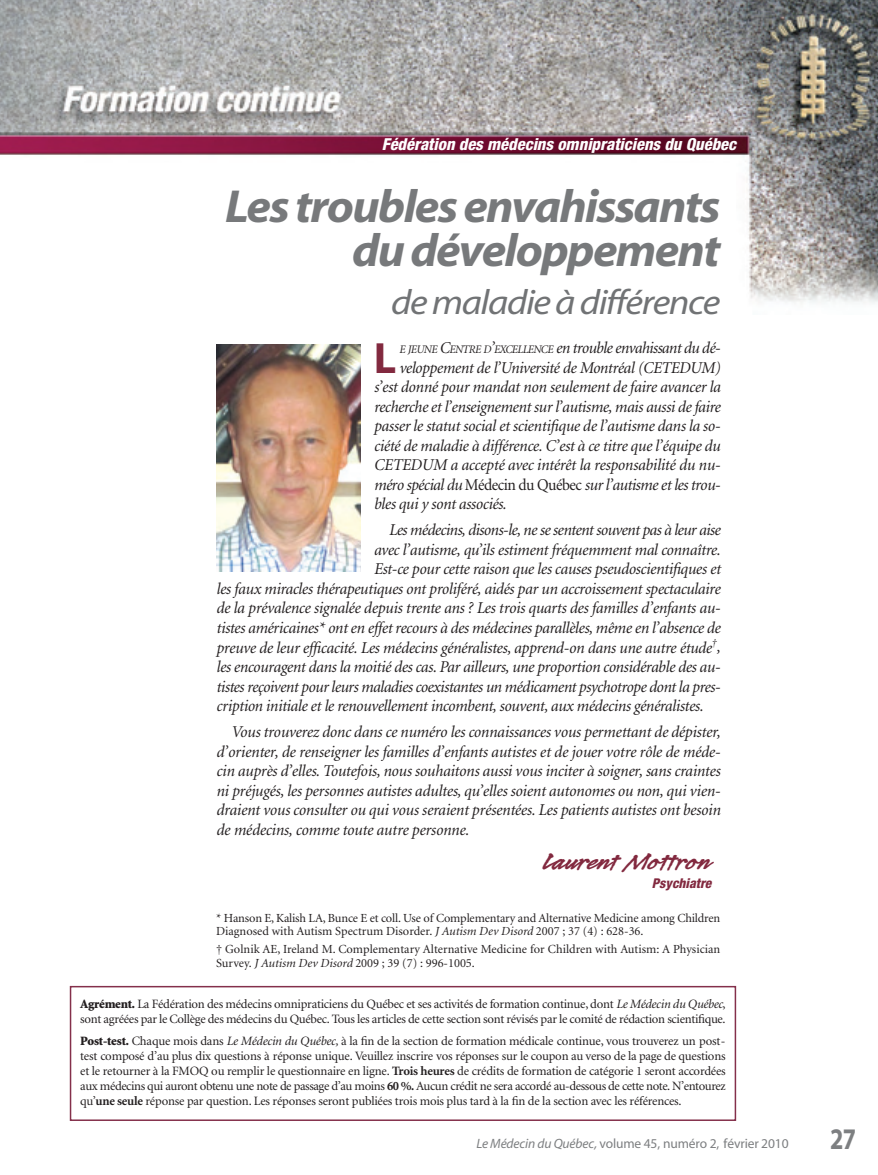
<style>
.page{position:relative;width:878px;height:1175px;background:#fff}
.page>*{position:absolute;margin:0;border:0;box-sizing:border-box;transform-origin:0 0}
.t1{font:italic 700 46.5px/43.5px "Myriad";letter-spacing:-.035em;color:#77797b;text-align:right;scale:1.05 1}
.t2{font:700 43.95px "Myriad";color:#82293f}
.t3{font:italic 35.25px "Myriad";letter-spacing:-.035em;color:#717375;scale:1.1 1}
.t4{font:700 30px "Myriad";color:#7d7f81;scale:.8 1}
.t5{font:700 27px "Legault Std";color:#82293f;scale:1.2 1}
.t6{font:italic 16.5px/19.5px "Minion";letter-spacing:-.02em;color:#231f20;text-align:justify}
.t7{font:italic 16.5px "Minion";letter-spacing:-.04em;color:#231f20}
.t8{font:italic 800 condensed 16.5px "Helvetica Neue";color:#fff}
.t9{font:13.5px "Myriad";letter-spacing:-.01em;color:#7d7f81}
.t10{font:italic 800 condensed 13.5px "Helvetica Neue";color:#82293f}
.t11{font:12.75px/15px "Minion";letter-spacing:-.02em;color:#231f20}
.t12{font:12.3px/13.5px "Minion";color:#231f20}
.s1{font-size:11.55px}
.s2{font-style:normal}
.s3{font-style:italic}
.s4{font-weight:900}
.s5{font-weight:700}
</style>
<div class="page">
<img style="left:0;top:0;width:878px;height:304px">
<img style="left:216px;top:344px;width:144px;height:228px">
<div style="left:70px;top:986px;width:666px;height:134px;border:2px solid #84304b"></div>
<p class="t8" style="left:382px;top:138px;width:359px">Fédération des médecins omnipraticiens du Québec</p>
<h1 class="t1" style="left:225px;top:188px;width:473px">Les troubles envahissants du développement</h1>
<h3 class="t3" style="left:391px;top:288px;width:301px">de maladie à différence</h3>
<h2 class="t2" style="left:374px;top:341px;width:24px">L</h2>
<p class="t7" style="left:399px;top:341px;width:323px"><span class="s1">E JEUNE</span> C<span class="s1">ENTRE D</span>’<span class="s1">EXCELLENCE</span> en trouble envahissant du dé-</p>
<p class="t6" style="left:399px;top:359px;width:323px">veloppement de l’Université de Montréal (CETEDUM)</p>
<p class="t6" style="left:374px;top:378px;width:348px">s’est donné pour mandat non seulement de faire avancer la</p>
<p class="t6" style="left:374px;top:398px;width:348px">recherche et l’enseignement sur l’autisme, mais aussi de faire</p>
<p class="t6" style="left:374px;top:417px;width:348px">passer le statut social et scientifique de l’autisme dans la so-</p>
<p class="t6" style="left:374px;top:437px;width:348px">ciété de maladie à différence. C’est à ce titre que l’équipe du</p>
<p class="t6" style="left:374px;top:456px;width:348px">CETEDUM a accepté avec intérêt la responsabilité du nu-</p>
<p class="t6" style="left:374px;top:476px;width:348px">méro spécial du <span class="s2">Médecin du Québec</span> sur l’autisme et les trou-</p>
<p class="t6" style="left:373px;top:495px;width:134px">bles qui y sont associés.</p>
<p class="t6" style="left:388px;top:522px;width:333px">Les médecins, disons-le, ne se sentent souvent pas à leur aise</p>
<p class="t6" style="left:373px;top:541px;width:348px">avec l’autisme, qu’ils estiment fréquemment mal connaître.</p>
<p class="t6" style="left:373px;top:561px;width:348px">Est-ce pour cette raison que les causes pseudoscientifiques et</p>
<p class="t6" style="left:216px;top:580px;width:505px">les faux miracles thérapeutiques ont proliféré, aidés par un accroissement spectaculaire</p>
<p class="t6" style="left:216px;top:600px;width:505px">de la prévalence signalée depuis trente ans ? Les trois quarts des familles d’enfants au-</p>
<p class="t6" style="left:216px;top:619px;width:506px">tistes américaines* ont en effet recours à des médecines parallèles, même en l’absence de</p>
<p class="t6" style="left:216px;top:639px;width:505px">preuve de leur efficacité. Les médecins généralistes, apprend-on dans une autre étude<sup>†</sup>,</p>
<p class="t6" style="left:216px;top:658px;width:505px">les encouragent dans la moitié des cas. Par ailleurs, une proportion considérable des au-</p>
<p class="t6" style="left:216px;top:678px;width:505px">tistes reçoivent pour leurs maladies coexistantes un médicament psychotrope dont la pres-</p>
<p class="t6" style="left:216px;top:697px;width:488px">cription initiale et le renouvellement incombent, souvent, aux médecins généralistes.</p>
<p class="t6" style="left:216px;top:723px;width:506px;text-indent:15px">Vous trouverez donc dans ce numéro les connaissances vous permettant de dépister, d’orienter, de renseigner les familles d’enfants autistes et de jouer votre rôle de méde&shy;cin auprès d’elles. Toutefois, nous souhaitons aussi vous inciter à soigner, sans craintes ni préjugés, les personnes autistes adultes, qu’elles soient autonomes ou non, qui vien&shy;draient vous consulter ou qui vous seraient présentées. Les patients autistes ont besoin de médecins, comme toute autre personne.</p>
<h3 class="t5" style="left:544px;top:844px;width:141px">Laurent Mottron</h3>
<p class="t10" style="left:651px;top:878px;width:64px">Psychiatre</p>
<p class="t12" style="left:216px;top:912px;width:505px">* Hanson E, Kalish LA, Bunce E et coll. Use of Complementary and Alternative Medicine among Children<br>Diagnosed with Autism Spectrum Disorder. <span class="s3">J Autism Dev Disord</span> 2007 ; 37 (4) : 628-36.</p>
<p class="t12" style="left:216px;top:943px;width:505px">† Golnik AE, Ireland M. Complementary Alternative Medicine for Children with Autism: A Physician<br>Survey. <span class="s3">J Autism Dev Disord</span> 2009 ; 39 (7) : 996-1005.</p>
<p class="t11" style="left:80px;top:997px;width:647px"><span class="s4">Agrément.</span> La Fédération des médecins omnipraticiens du Québec et ses activités de formation continue, dont <span class="s3">Le Médecin du Québec</span>, sont agréées par le Collège des médecins du Québec. Tous les articles de cette section sont révisés par le comité de rédaction scientifique.</p>
<p class="t11" style="left:80px;top:1034px;width:647px;text-align:justify"><span class="s4">Post-test.</span> Chaque mois dans <span class="s3">Le Médecin du Québec,</span> à la fin de la section de formation médicale continue, vous trouverez un post&shy;test composé d’au plus dix questions à réponse unique. Veuillez inscrire vos réponses sur le coupon au verso de la page de questions et le retourner à la FMOQ ou remplir le questionnaire en ligne. <span class="s5">Trois heures</span> de crédits de formation de catégorie 1 seront accordées aux médecins qui auront obtenu une note de passage d’au moins <span class="s5">60 %.</span> Aucun crédit ne sera accordé au-dessous de cette note. N’entourez qu’<span class="s5">une seule</span> réponse par question. Les réponses seront publiées trois mois plus tard à la fin de la section avec les références.</p>
<p class="t9" style="left:476px;top:1138px;width:314px"><span class="s3">Le Médecin du Québec,</span> volume 45, numéro 2, février 2010</p>
<h3 class="t4" style="left:830px;top:1127px;width:34px">27</h3>
</div>
